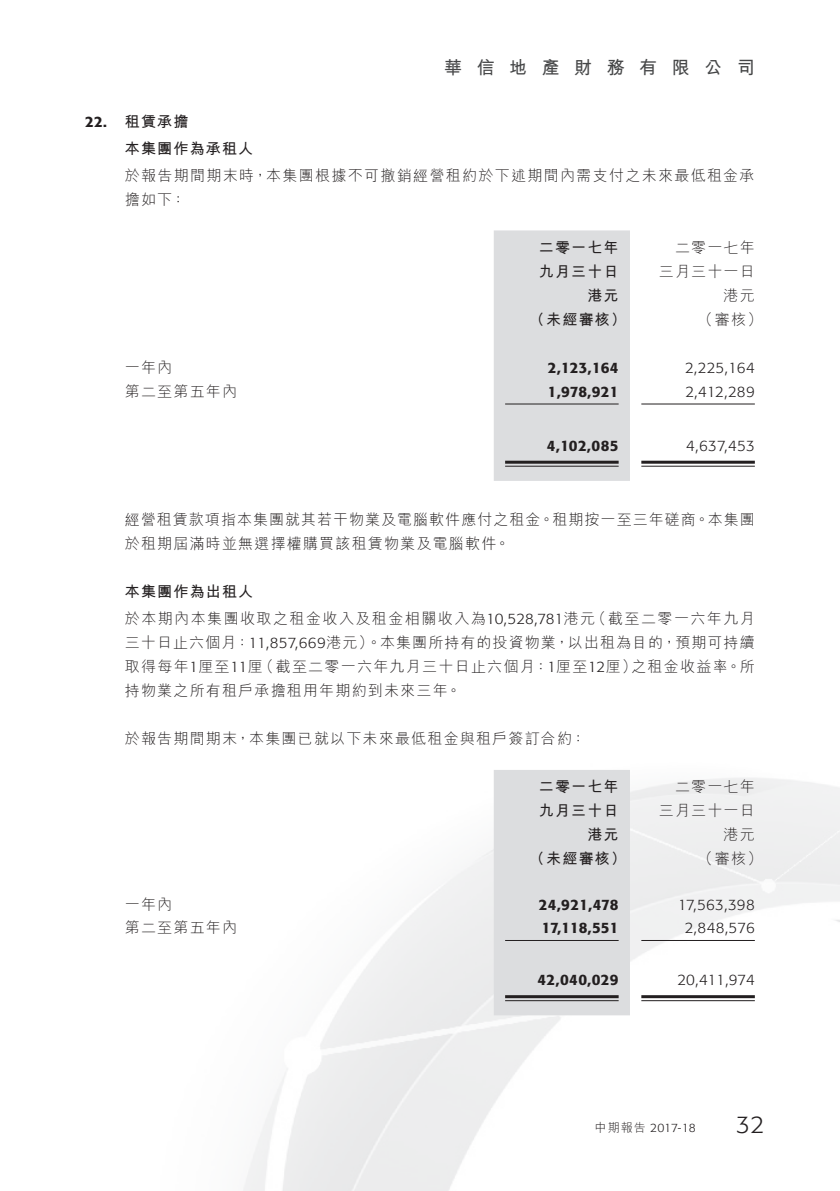
<style>
.page{position:relative;width:840px;height:1191px;background:#fff}
.page>*{position:absolute;margin:0;border:0;box-sizing:border-box;transform-origin:0 0}
.t1{font:300 24px "Formata";color:#231f20}
.t2{font:700 18px "M Hei HK";color:#454647}
.Notes{font:300 15px/24px "M Hei HK";letter-spacing:.08em;color:#231f20}
.Notes-2{font:500 15px "Formata";letter-spacing:.01em;color:#231f20}
.Notes-3{font:300 15px "Formata";letter-spacing:.01em;color:#231f20}
.Notes-4{font:700 15px "M Hei HK";letter-spacing:.08em;color:#231f20}
.Notes_HD2{font:700 15px "M Hei HK";letter-spacing:.08em;color:#231f20}
.Notes_HD1{font:700 15px "M Hei HK";color:#231f20}
.Notes_HD1-2{font:500 15px "Formata";color:#231f20}
.t3{font:300 12px "Formata";letter-spacing:-.01em;color:#231f20}
.s1{font-family:"Formata"}
.s2{font-family:"M Hei HK"}
</style>
<div class="page">
<img style="left:243px;top:770px;width:596px;height:421px">
<div style="left:494px;top:230px;width:135px;height:251px;background:#dcdddf"></div>
<hr style="left:505px;top:403px;width:113px;height:1px;background:#231f20">
<hr style="left:641px;top:403px;width:113px;height:1px;background:#231f20">
<hr style="left:505px;top:461px;width:113px;height:3px;background:#231f20">
<hr style="left:505px;top:466px;width:113px;height:1px;background:#231f20">
<hr style="left:641px;top:461px;width:113px;height:3px;background:#231f20">
<hr style="left:641px;top:466px;width:113px;height:1px;background:#231f20">
<div style="left:493px;top:770px;width:136px;height:245px;background:#dcdddf"></div>
<hr style="left:505px;top:940px;width:113px;height:1px;background:#231f20">
<hr style="left:641px;top:940px;width:113px;height:1px;background:#231f20">
<hr style="left:505px;top:995px;width:113px;height:3px;background:#231f20">
<hr style="left:505px;top:1000px;width:113px;height:1px;background:#231f20">
<hr style="left:641px;top:995px;width:113px;height:3px;background:#231f20">
<hr style="left:641px;top:1000px;width:113px;height:1px;background:#231f20">
<p class="Notes_HD1-2" style="left:85px;top:112px;width:23px">22.</p>
<p class="Notes_HD1" style="left:125px;top:110px;width:65px">租賃承擔</p>
<p class="t2" style="left:444px;top:54px;width:19px">華</p>
<p class="t2" style="left:476px;top:54px;width:19px">信</p>
<p class="t2" style="left:509px;top:54px;width:20px">地</p>
<p class="t2" style="left:541px;top:54px;width:19px">產</p>
<p class="t2" style="left:574px;top:54px;width:19px">財</p>
<p class="t2" style="left:606px;top:54px;width:19px">務</p>
<p class="t2" style="left:639px;top:54px;width:19px">有</p>
<p class="t2" style="left:671px;top:54px;width:19px">限</p>
<p class="t2" style="left:704px;top:54px;width:19px">公</p>
<p class="t2" style="left:736px;top:54px;width:19px">司</p>
<p class="Notes_HD2" style="left:125px;top:137px;width:130px">本集團作為承租人</p>
<p class="Notes" style="left:125px;top:163px;width:631px">於報告期間期末時，本集團根據不可撤銷經營租約於下述期間內需支付之未來最低租金承擔如下：</p>
<p class="Notes" style="left:674px;top:235px;width:81px">二零一七年</p>
<p class="Notes-4" style="left:538px;top:236px;width:81px">二零一七年</p>
<p class="Notes" style="left:125px;top:355px;width:49px">一年內</p>
<p class="Notes" style="left:125px;top:379px;width:114px">第二至第五年內</p>
<p class="Notes-4" style="left:538px;top:260px;width:81px">九月三十日</p>
<p class="Notes" style="left:658px;top:259px;width:97px">三月三十一日</p>
<p class="Notes-4" style="left:587px;top:284px;width:33px">港元</p>
<p class="Notes" style="left:723px;top:283px;width:33px">港元</p>
<p class="Notes-4" style="left:529px;top:308px;width:98px">（未經審核）</p>
<p class="Notes" style="left:697px;top:307px;width:66px">（審核(</p>
<p class="Notes-2" style="left:547px;top:358px;width:72px">2,123,164</p>
<p class="Notes-3" style="left:684px;top:358px;width:71px">2,225,164</p>
<p class="Notes-2" style="left:547px;top:382px;width:72px">1,978,921</p>
<p class="Notes-3" style="left:685px;top:382px;width:71px">2,412,289</p>
<p class="Notes-2" style="left:546px;top:436px;width:73px">4,102,085</p>
<p class="Notes-3" style="left:686px;top:436px;width:70px">4,637,453</p>
<p class="Notes" style="left:125px;top:507px;width:631px">經營租賃款項指本集團就其若干物業及電腦軟件應付之租金。租期按一至三年磋商。本集團於租期屆滿時並無選擇權購買該租賃物業及電腦軟件。</p>
<p class="Notes_HD2" style="left:125px;top:580px;width:130px">本集團作為出租人</p>
<p class="Notes" style="left:590px;top:606px;width:165px">（截至二零一六年九月</p>
<p class="Notes" style="left:125px;top:606px;width:471px">於本期內本集團收取之租金收入及租金相關收入為<span class="s1">10,528,781</span>港元</p>
<p class="Notes" style="left:125px;top:630px;width:631px">三十日止六個月：<span class="s1">11,857,669</span>港元）。本集團所持有的投資物業，以出租為目的，預期可持續</p>
<p class="Notes" style="left:631px;top:654px;width:125px">之租金收益率。所</p>
<p class="Notes" style="left:258px;top:654px;width:379px">（截至二零一六年九月三十日止六個月：<span class="s1">1</span>厘至<span class="s1">12</span>厘）</p>
<p class="Notes" style="left:125px;top:654px;width:338px">取得每年<span class="s1">1</span>厘至<span class="s1">11</span>厘<br>持物業之所有租戶承擔租用年期約到未來三年。</p>
<p class="Notes" style="left:125px;top:726px;width:462px">於報告期間期末，本集團已就以下未來最低租金與租戶簽訂合約：</p>
<p class="Notes" style="left:125px;top:892px;width:49px">一年內</p>
<p class="Notes" style="left:125px;top:915px;width:114px">第二至第五年內</p>
<p class="Notes-4" style="left:538px;top:775px;width:81px">二零一七年</p>
<p class="Notes" style="left:674px;top:774px;width:81px">二零一七年</p>
<p class="Notes-4" style="left:538px;top:799px;width:81px">九月三十日</p>
<p class="Notes" style="left:658px;top:798px;width:97px">三月三十一日</p>
<p class="Notes-4" style="left:587px;top:823px;width:33px">港元</p>
<p class="Notes" style="left:723px;top:822px;width:33px">港元</p>
<p class="Notes-4" style="left:529px;top:847px;width:98px">（未經審核）</p>
<p class="Notes" style="left:697px;top:846px;width:66px">（審核(</p>
<p class="Notes-2" style="left:538px;top:895px;width:81px">24,921,478</p>
<p class="Notes-3" style="left:677px;top:896px;width:79px">17,563,398</p>
<p class="Notes-2" style="left:541px;top:918px;width:78px">17,118,551</p>
<p class="Notes-3" style="left:684px;top:919px;width:72px">2,848,576</p>
<p class="Notes-2" style="left:537px;top:970px;width:83px">42,040,029</p>
<p class="Notes-3" style="left:677px;top:971px;width:79px">20,411,974</p>
<p class="t3" style="left:594px;top:1121px;width:102px"><span class="s2">中期報告</span> 2017-18</p>
<h1 class="t1" style="left:735px;top:1110px;width:30px">32</h1>
</div>
